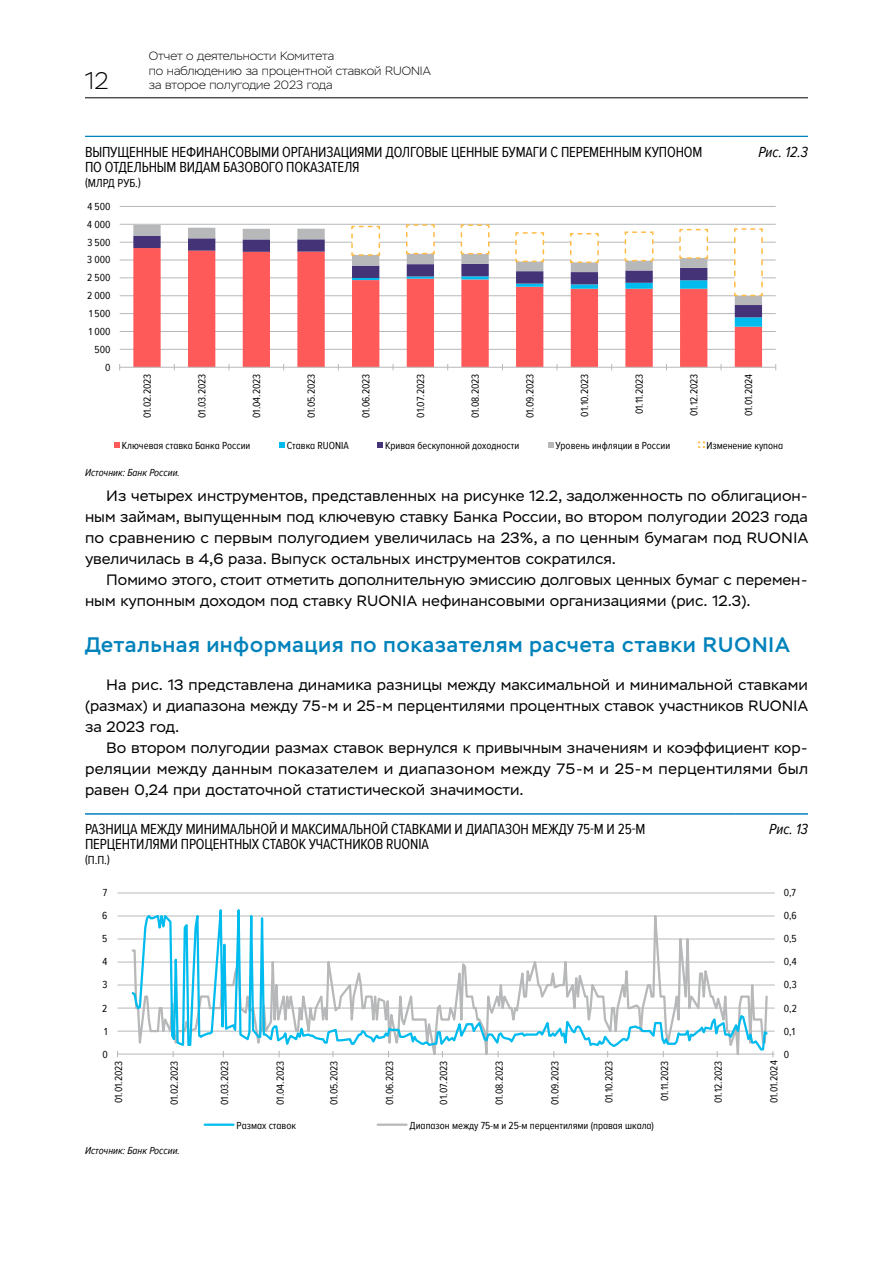
<style>
.page{position:relative;width:893px;height:1263px;background:#fff}
.page>*{position:absolute;margin:0;border:0;box-sizing:border-box;transform-origin:0 0}
.t1{font:200 24px "Stem";color:#000}
.t2{font:500 21px "Stem";letter-spacing:.05em;color:#0082bb}
.t3{font:15px/21px "Stem Text";letter-spacing:-.005em;color:#000;text-align:justify}
.t4{font:15px/15px "Proxima Nova A Cond";letter-spacing:-.01em;color:#000}
.t5{font:italic 15px "Proxima Nova A Cond";color:#000}
.t6{font:200 12px/14.4px "Stem";color:#000}
.t7{font:12px "Proxima Nova A Cond";color:#000}
.t8{font:10.5px "Proxima Nova A Cond";color:#000}
.t9{font:italic 10.5px "Proxima Nova A Cond";color:#000}
</style>
<div class="page">
<hr style="left:85px;top:98px;width:723px;height:1px;background:#000">
<hr style="left:120px;top:349px;width:656px;height:1px;background:#b7b8b9">
<hr style="left:120px;top:331px;width:656px;height:1px;background:#b7b8b9">
<hr style="left:120px;top:313px;width:656px;height:1px;background:#b7b8b9">
<hr style="left:120px;top:295px;width:656px;height:1px;background:#b7b8b9">
<hr style="left:120px;top:278px;width:656px;height:1px;background:#b7b8b9">
<hr style="left:120px;top:260px;width:656px;height:1px;background:#b7b8b9">
<hr style="left:120px;top:242px;width:656px;height:1px;background:#b7b8b9">
<hr style="left:120px;top:224px;width:656px;height:1px;background:#b7b8b9">
<hr style="left:120px;top:206px;width:656px;height:1px;background:#b7b8b9">
<svg style="left:133px;top:317px;width:629px;height:50px"></svg>
<svg style="left:133px;top:305px;width:192px;height:12px;fill:#ff5a5a"></svg>
<svg style="left:133px;top:225px;width:217px;height:80px"></svg>
<svg style="left:350px;top:224px;width:413px;height:103px"></svg>
<hr style="left:120px;top:367px;width:656px;height:1px;background:#b7b8b9">
<svg style="left:114px;top:442px;width:6px;height:5px"></svg>
<svg style="left:279px;top:442px;width:6px;height:5px"></svg>
<svg style="left:378px;top:442px;width:5px;height:5px"></svg>
<svg style="left:548px;top:442px;width:5px;height:5px"></svg>
<svg style="left:698px;top:441px;width:7px;height:8px"></svg>
<hr style="left:85px;top:136px;width:651px;height:1px;background:#0082bb">
<hr style="left:736px;top:136px;width:72px;height:1px;background:#0082bb">
<hr style="left:118px;top:1031px;width:657px;height:1px;background:#b7b8b9">
<hr style="left:118px;top:1008px;width:657px;height:1px;background:#b7b8b9">
<hr style="left:118px;top:985px;width:657px;height:1px;background:#b7b8b9">
<hr style="left:118px;top:962px;width:657px;height:1px;background:#b7b8b9">
<hr style="left:118px;top:939px;width:657px;height:1px;background:#b7b8b9">
<hr style="left:118px;top:916px;width:657px;height:1px;background:#b7b8b9">
<hr style="left:118px;top:893px;width:657px;height:1px;background:#b7b8b9">
<hr style="left:118px;top:1054px;width:657px;height:1px;background:#b7b8b9">
<svg style="left:130px;top:892px;width:640px;height:234px"></svg>
<hr style="left:378px;top:1123px;width:29px;height:3px;background:#b7b8b9">
<hr style="left:205px;top:1123px;width:28px;height:3px;background:#0be">
<hr style="left:85px;top:813px;width:651px;height:1px;background:#0082bb">
<hr style="left:736px;top:813px;width:72px;height:1px;background:#0082bb">
<hr style="left:85px;top:814px;width:651px;height:1px;background:#0082bb">
<hr style="left:736px;top:814px;width:72px;height:1px;background:#0082bb">
<h1 class="t1" style="left:85px;top:67px;width:25px">12</h1>
<p class="t6" style="left:149px;top:49px;width:283px">Отчет о деятельности Комитета<br>по наблюдению за процентной ставкой RUONIA за второе полугодие 2023 года</p>
<p class="t4" style="left:85px;top:143px;width:619px">ВЫПУЩЕННЫЕ НЕФИНАНСОВЫМИ ОРГАНИЗАЦИЯМИ ДОЛГОВЫЕ ЦЕННЫЕ БУМАГИ С ПЕРЕМЕННЫМ КУПОНОМ<br>ПО ОТДЕЛЬНЫМ ВИДАМ БАЗОВОГО ПОКАЗАТЕЛЯ</p>
<p class="t7" style="left:85px;top:174px;width:57px">(МЛРД РУБ.)</p>
<p class="t8" style="left:88px;top:199px;width:25px">4 500</p>
<p class="t8" style="left:87px;top:216px;width:25px">4 000</p>
<p class="t8" style="left:87px;top:234px;width:25px">3 500</p>
<p class="t8" style="left:87px;top:252px;width:25px">3 000</p>
<p class="t8" style="left:87px;top:270px;width:25px">2 500</p>
<p class="t8" style="left:87px;top:288px;width:25px">2 000</p>
<p class="t8" style="left:89px;top:306px;width:23px">1 500</p>
<p class="t8" style="left:89px;top:324px;width:23px">1 000</p>
<p class="t8" style="left:95px;top:341px;width:17px">500</p>
<p class="t8" style="left:105px;top:359px;width:7px">0</p>
<p class="t5" style="left:758px;top:141px;width:51px">Рис. 12.3</p>
<p class="t8" style="left:139px;top:418px;width:46px;rotate:-90deg">01.02.2023</p>
<p class="t8" style="left:194px;top:418px;width:46px;rotate:-90deg">01.03.2023</p>
<p class="t8" style="left:249px;top:418px;width:46px;rotate:-90deg">01.04.2023</p>
<p class="t8" style="left:304px;top:418px;width:46px;rotate:-90deg">01.05.2023</p>
<p class="t8" style="left:358px;top:418px;width:46px;rotate:-90deg">01.06.2023</p>
<p class="t8" style="left:413px;top:418px;width:45px;rotate:-90deg">01.07.2023</p>
<p class="t8" style="left:468px;top:418px;width:46px;rotate:-90deg">01.08.2023</p>
<p class="t8" style="left:522px;top:418px;width:46px;rotate:-90deg">01.09.2023</p>
<p class="t8" style="left:577px;top:416px;width:44px;rotate:-90deg">01.10.2023</p>
<p class="t8" style="left:632px;top:414px;width:42px;rotate:-90deg">01.11.2023</p>
<p class="t8" style="left:686px;top:416px;width:44px;rotate:-90deg">01.12.2023</p>
<p class="t8" style="left:741px;top:416px;width:44px;rotate:-90deg">01.01.2024</p>
<p class="t8" style="left:122px;top:438px;width:130px">Ключевая ставка Банка России</p>
<p class="t8" style="left:287px;top:438px;width:64px">Ставка RUONIA</p>
<p class="t8" style="left:385px;top:438px;width:136px">Кривая беcкупонной доходности</p>
<p class="t8" style="left:555px;top:438px;width:116px">Уровень инфляции в России</p>
<p class="t8" style="left:706px;top:438px;width:78px">Изменение купона</p>
<p class="t9" style="left:85px;top:465px;width:96px">Источник: Банк России.</p>
<p class="t3" style="left:85px;top:485px;width:725px;text-indent:21px">Из четырех инструментов, представленных на рисунке 12.2, задолженность по облигацион&shy;ным займам, выпущенным под ключевую ставку Банка России, во втором полугодии 2023 года по сравнению с первым полугодием увеличилась на 23%, а по ценным бумагам под RUONIA увеличилась в 4,6 раза. Выпуск остальных инструментов сократился.</p>
<p class="t3" style="left:85px;top:569px;width:724px;text-indent:21px">Помимо этого, стоит отметить дополнительную эмиссию долговых ценных бумаг с перемен&shy;ным купонным доходом под ставку RUONIA нефинансовыми организациями (рис. 12.3).</p>
<h2 class="t2" style="left:85px;top:632px;width:706px">Детальная информация по показателям расчета ставки RUONIA</h2>
<p class="t3" style="left:85px;top:675px;width:724px;text-indent:21px">На рис. 13 представлена динамика разницы между максимальной и минимальной ставками (размах) и диапазона между 75‑ м и 25‑ м перцентилями процентных ставок участников RUONIA за 2023 год.</p>
<p class="t3" style="left:85px;top:738px;width:725px;text-indent:21px">Во втором полугодии размах ставок вернулся к привычным значениям и коэффициент кор&shy;реляции между данным показателем и диапазоном между 75‑ м и 25‑ м перцентилями был равен 0,24 при достаточной статистической значимости.</p>
<p class="t4" style="left:85px;top:821px;width:562px">РАЗНИЦА МЕЖДУ МИНИМАЛЬНОЙ И МАКСИМАЛЬНОЙ СТАВКАМИ И ДИАПАЗОН МЕЖДУ 75‑М И 25‑М<br>ПЕРЦЕНТИЛЯМИ ПРОЦЕНТНЫХ СТАВОК УЧАСТНИКОВ RUONIA</p>
<p class="t7" style="left:85px;top:851px;width:26px">(П.П.)</p>
<p class="t5" style="left:769px;top:818px;width:40px">Рис. 13</p>
<p class="t8" style="left:103px;top:885px;width:6px">7</p>
<p class="t8" style="left:784px;top:885px;width:14px">0,7</p>
<p class="t8" style="left:102px;top:908px;width:7px">6</p>
<p class="t8" style="left:784px;top:908px;width:14px">0,6</p>
<p class="t8" style="left:102px;top:931px;width:7px">5</p>
<p class="t8" style="left:784px;top:931px;width:14px">0,5</p>
<p class="t8" style="left:103px;top:954px;width:6px">4</p>
<p class="t8" style="left:784px;top:954px;width:14px">0,4</p>
<p class="t8" style="left:102px;top:977px;width:6px">3</p>
<p class="t8" style="left:784px;top:977px;width:14px">0,3</p>
<p class="t8" style="left:102px;top:1000px;width:7px">2</p>
<p class="t8" style="left:784px;top:1000px;width:14px">0,2</p>
<p class="t8" style="left:104px;top:1023px;width:5px">1</p>
<p class="t8" style="left:784px;top:1023px;width:13px">0,1</p>
<p class="t8" style="left:102px;top:1046px;width:7px">0</p>
<p class="t8" style="left:784px;top:1046px;width:7px">0</p>
<p class="t8" style="left:111px;top:1103px;width:44px;rotate:-90deg">3202. 10. 10</p>
<p class="t8" style="left:167px;top:1105px;width:46px;rotate:-90deg">01.02.2023</p>
<p class="t8" style="left:217px;top:1105px;width:46px;rotate:-90deg">01.03.2023</p>
<p class="t8" style="left:272px;top:1105px;width:46px;rotate:-90deg">01.04.2023</p>
<p class="t8" style="left:326px;top:1105px;width:46px;rotate:-90deg">01.05.2023</p>
<p class="t8" style="left:382px;top:1105px;width:46px;rotate:-90deg">01.06.2023</p>
<p class="t8" style="left:436px;top:1104px;width:45px;rotate:-90deg">01.07.2023</p>
<p class="t8" style="left:492px;top:1105px;width:46px;rotate:-90deg">01.08.2023</p>
<p class="t8" style="left:547px;top:1105px;width:46px;rotate:-90deg">01.09.2023</p>
<p class="t8" style="left:601px;top:1103px;width:44px;rotate:-90deg">01.10.2023</p>
<p class="t8" style="left:657px;top:1101px;width:42px;rotate:-90deg">01.11.2023</p>
<p class="t8" style="left:711px;top:1103px;width:44px;rotate:-90deg">01.12.2023</p>
<p class="t8" style="left:766px;top:1103px;width:44px;rotate:-90deg">01.01.2024</p>
<p class="t8" style="left:237px;top:1118px;width:61px">Размах ставок</p>
<p class="t8" style="left:410px;top:1118px;width:246px">Диапазон между 75-м и 25-м перцентилями (правая шкала)</p>
<p class="t9" style="left:85px;top:1142px;width:96px">Источник: Банк России.</p>
</div>
